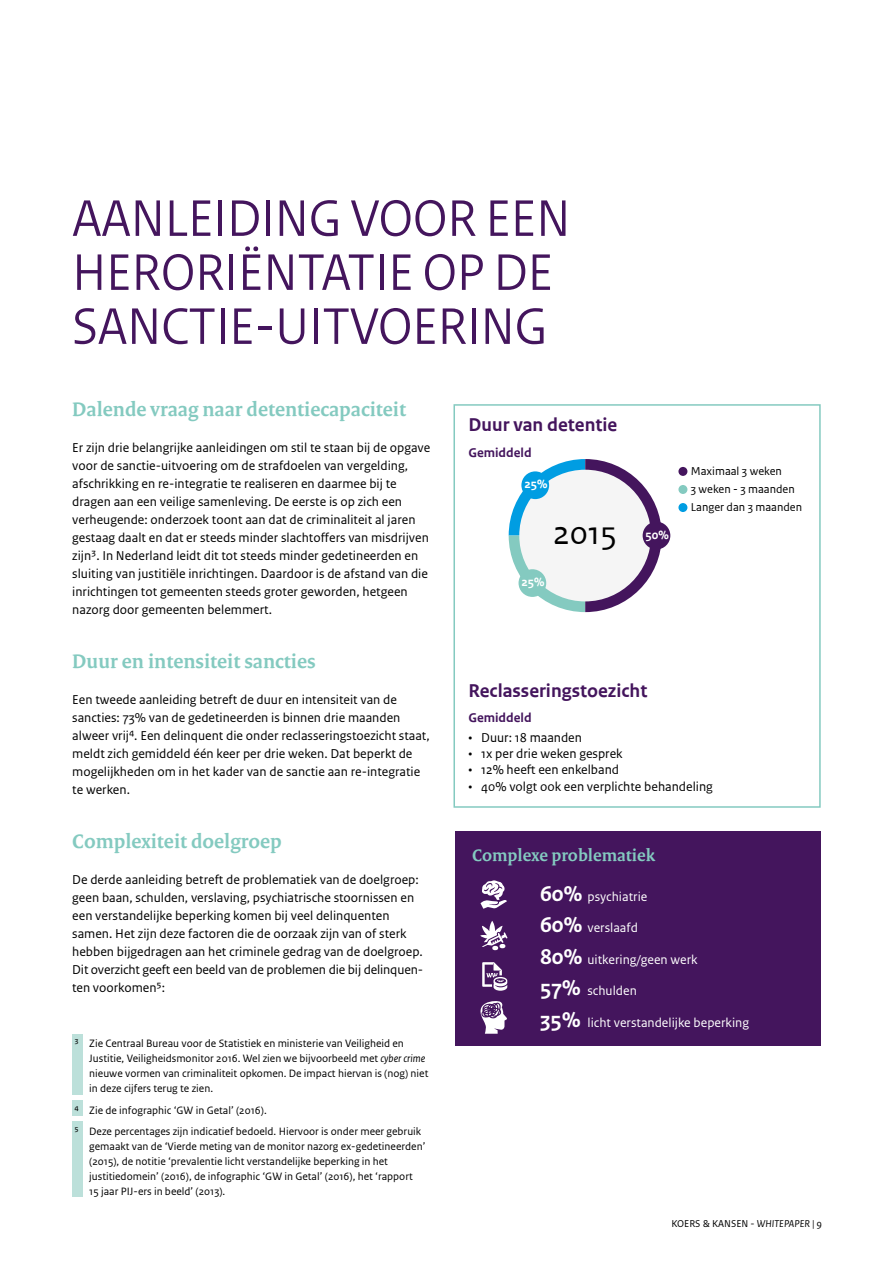
<style>
.page{position:relative;width:893px;height:1263px;background:#fff}
.page>*{position:absolute;margin:0;border:0;box-sizing:border-box;transform-origin:0 0}
.Hoofdstukkop{font:54px/54px "Rijksoverheid Sans Heading";color:#44155d}
.t1{font:34.2px "Rijksoverheid Sans Text TT";color:#000}
._04_RO_Paragraafkop{font:700 21px "Rijksoverheid Serif";color:#84cac0}
.t2{font:700 19.5px "Rijksoverheid Sans Text TT";color:#44155d}
.t3{font:700 18px "Rijksoverheid Serif";color:#84cac0}
._10_RO_Broodtekst_Sa{font:13.5px/18px "Rijksoverheid Sans Text";color:#000}
.t4{font:13.5px "Rijksoverheid Sans Text TT";color:#000}
.t5{font:13.5px "Rijksoverheid Sans Text";color:#fff}
.t6{font:700 13.5px "Rijksoverheid Sans Text TT";color:#44155d}
.t7{font:700 12.6px "Rijksoverheid Sans Text TT";color:#fff}
.t8{font:12px/18px "Rijksoverheid Sans Text TT";color:#000}
._14_RO_Voetnoot{font:11.25px/15px "Rijksoverheid Sans Text";color:#000}
.t9{font:10.5px "Rijksoverheid Sans Text";color:#000}
.s1{font-style:italic}
.s2{font-weight:700;font-size:22.5px}
</style>
<div class="page">
<div style="left:72px;top:1034px;width:11px;height:60px;background:#bce0da"></div>
<div style="left:72px;top:1100px;width:11px;height:16px;background:#bce0da"></div>
<div style="left:72px;top:1121px;width:11px;height:76px;background:#bce0da"></div>
<div style="left:455px;top:831px;width:366px;height:214px;background:#44155d"></div>
<svg style="left:480px;top:880px;width:27px;height:29px"></svg>
<svg style="left:480px;top:921px;width:28px;height:29px"></svg>
<svg style="left:480px;top:1001px;width:27px;height:33px"></svg>
<svg style="left:482px;top:962px;width:25px;height:29px"></svg>
<svg style="left:509px;top:459px;width:153px;height:153px"></svg>
<div style="left:519px;top:470px;width:132px;height:131px;background:#f5f5f5;border-radius:50%"></div>
<div style="left:521px;top:471px;width:28px;height:28px;background:#009de2;border-radius:50%"></div>
<div style="left:643px;top:522px;width:27px;height:27px;background:#44155d;border-radius:50%"></div>
<div style="left:519px;top:569px;width:27px;height:28px;background:#84cac0;border-radius:50%"></div>
<div style="left:678px;top:467px;width:9px;height:9px;background:#44155d;border-radius:50%"></div>
<div style="left:678px;top:485px;width:9px;height:9px;background:#84cac0;border-radius:50%"></div>
<div style="left:678px;top:503px;width:9px;height:9px;background:#009de2;border-radius:50%"></div>
<div style="left:453px;top:404px;width:368px;height:404px;border:2px solid #84cac0"></div>
<p class="Hoofdstukkop" style="left:72px;top:192px;width:500px">AANLEIDING VOOR EEN<br>HERORIËNTATIE OP DE<br>SANCTIE-UITVOERING</p>
<p class="_04_RO_Paragraafkop" style="left:72px;top:396px;width:335px">Dalende vraag naar detentiecapaciteit</p>
<p class="_10_RO_Broodtekst_Sa" style="left:72px;top:439px;width:360px">Er zijn drie belangrijke aanleidingen om stil te staan bij de opgave voor de sanctie-uitvoering om de strafdoelen van vergelding, afschrikking en re-integratie te realiseren en daarmee bij te dragen aan een veilige samenleving. De eerste is op zich een verheugende: onderzoek toont aan dat de criminaliteit al jaren gestaag daalt en dat er steeds minder slachtoffers van misdrijven zijn3. In Nederland leidt dit tot steeds minder gedetineerden en sluiting van justitiële inrichtingen. Daardoor is de afstand van die inrichtingen tot gemeenten steeds groter geworden, hetgeen nazorg door gemeenten belemmert.</p>
<p class="_04_RO_Paragraafkop" style="left:72px;top:648px;width:245px">Duur en intensiteit sancties</p>
<p class="_10_RO_Broodtekst_Sa" style="left:72px;top:691px;width:359px">Een tweede aanleiding betreft de duur en intensiteit van de sancties: 73% van de gedetineerden is binnen drie maanden alweer vrij4. Een delinquent die onder reclasseringstoezicht staat, meldt zich gemiddeld één keer per drie weken. Dat beperkt de mogelijkheden om in het kader van de sanctie aan re-integratie te werken.</p>
<p class="_04_RO_Paragraafkop" style="left:72px;top:828px;width:211px">Complexiteit doelgroep</p>
<p class="_10_RO_Broodtekst_Sa" style="left:72px;top:871px;width:352px">De derde aanleiding betreft de problematiek van de doelgroep: geen baan, schulden, verslaving, psychiatrische stoornissen en een verstandelijke beperking komen bij veel delinquenten samen. Het zijn deze factoren die de oorzaak zijn van of sterk hebben bijgedragen aan het criminele gedrag van de doelgroep.<br>Dit overzicht geeft een beeld van de problemen die bij delinquen&shy;ten voorkomen5:</p>
<p class="_14_RO_Voetnoot" style="left:89px;top:1036px;width:341px;text-indent:-15px">3 Zie Centraal Bureau voor de Statistiek en ministerie van Veiligheid en Justitie, Veiligheidsmonitor 2016. Wel zien we bijvoorbeeld met <span class="s1">cyber crime </span>nieuwe vormen van criminaliteit opkomen. De impact hiervan is (nog) niet in deze cijfers terug te zien.</p>
<p class="_14_RO_Voetnoot" style="left:74px;top:1102px;width:194px">4 Zie de infographic ‘GW in Getal’ (2016).</p>
<p class="_14_RO_Voetnoot" style="left:89px;top:1124px;width:338px;text-indent:-15px">5 Deze percentages zijn indicatief bedoeld. Hiervoor is onder meer gebruik gemaakt van de ‘Vierde meting van de monitor nazorg ex-gedetineerden’ (2015), de notitie ‘prevalentie licht verstandelijke beperking in het justitiedomein’ (2016), de infographic ‘GW in Getal’ (2016), het ‘rapport<br>15 jaar PIJ-ers in beeld’ (2013).</p>
<p class="t2" style="left:468px;top:414px;width:150px">Duur van detentie</p>
<p class="t6" style="left:468px;top:445px;width:65px">Gemiddeld</p>
<p class="t7" style="left:524px;top:477px;width:25px">25%</p>
<p class="t1" style="left:553px;top:513px;width:65px">2015</p>
<p class="t7" style="left:521px;top:575px;width:25px">25%</p>
<p class="t7" style="left:645px;top:528px;width:25px">50%</p>
<p class="t8" style="left:691px;top:462px;width:113px">Maximaal 3 weken<br>3 weken - 3 maanden<br>Langer dan 3 maanden</p>
<p class="t2" style="left:468px;top:679px;width:180px">Reclasseringstoezicht</p>
<p class="t4" style="left:468px;top:730px;width:115px">• Duur: 18 maanden</p>
<p class="t4" style="left:468px;top:746px;width:156px">• 1x per drie weken gesprek</p>
<p class="t4" style="left:468px;top:762px;width:152px">• 12% heeft een enkelband</p>
<p class="t4" style="left:468px;top:778px;width:246px">• 40% volgt ook een verplichte behandeling</p>
<p class="t6" style="left:468px;top:710px;width:65px">Gemiddeld</p>
<p class="t3" style="left:472px;top:845px;width:184px">Complexe problematiek</p>
<p class="t5" style="left:540px;top:889px;width:109px"><span class="s2">60%</span> psychiatrie</p>
<p class="t5" style="left:540px;top:920px;width:99px"><span class="s2">60%</span> verslaafd</p>
<p class="t5" style="left:540px;top:952px;width:159px"><span class="s2">80%</span> uitkering/geen werk</p>
<p class="t5" style="left:540px;top:983px;width:98px"><span class="s2">57%</span> schulden</p>
<p class="t5" style="left:540px;top:1015px;width:210px"><span class="s2">35%</span> licht verstandelijke beperking</p>
<p class="t9" style="left:671px;top:1217px;width:152px">KOERS &amp; KANSEN - <span class="s1">WHITEPAPER |</span> 9</p>
</div>
